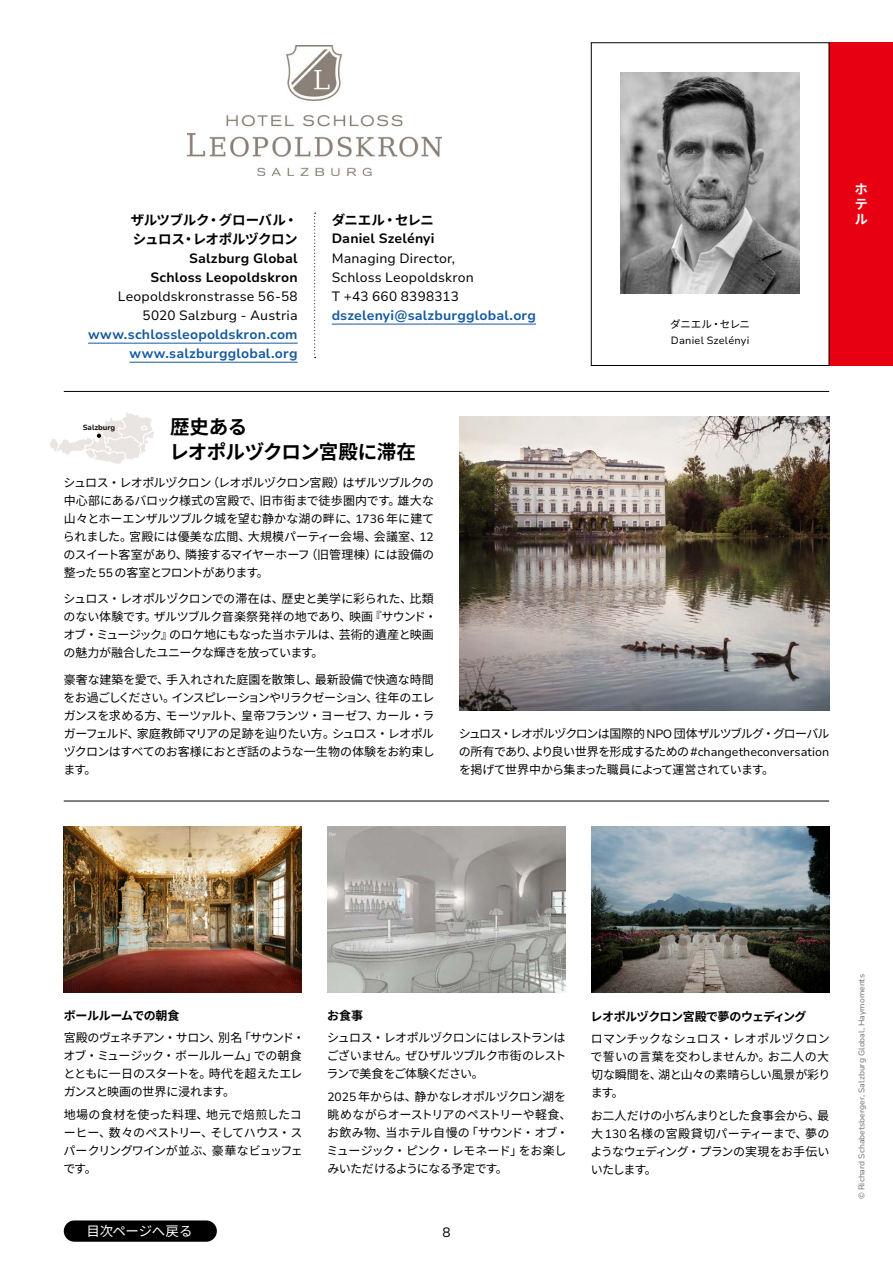
<style>
.page{position:relative;width:893px;height:1263px;background:#fff}
.page>*{position:absolute;margin:0;border:0;box-sizing:border-box;transform-origin:0 0}
.t1{font:700 19.5px/25.5px "Noto Sans CJ Kjp";letter-spacing:-.03em;color:#000}
.t2{font:13.5px/19px "Nunito Sans 10 pt";letter-spacing:.015em;color:#000;text-align:right}
.t3{font:700 13.5px/19px "Nunito Sans 10 pt";letter-spacing:.015em;color:#15599f;text-align:right}
.t4{font:700 13.5px/19px "Nunito Sans 10 pt";letter-spacing:.015em;color:#000;text-align:right}
.t5{font:700 13.5px/19px "Noto Sans CJ Kjp";letter-spacing:-.035em;color:#000}
.t6{font:13.5px "Noto Sans CJ Kjp";letter-spacing:-.01em;color:#fff}
.t7{font:700 13.5px/15.3px "Noto Sans CJ Kjp";color:#fff;text-align:justify}
.t8{font:12px/18px "Noto Sans CJ Kjp";letter-spacing:-.035em;color:#000;text-align:justify}
.t9{font:12px "Nunito Sans 10 pt";color:#000}
.t10{font:12px "Noto Sans CJ Kjp";letter-spacing:-.08em;color:#000}
.t11{font:700 12px "Noto Sans CJ Kjp";letter-spacing:-.04em;color:#000}
.t12{font:12px "Noto Sans CJ Kjp";letter-spacing:-.055em;color:#000}
.t13{font:10.5px "Nunito Sans 10 pt";letter-spacing:.02em;color:#000}
.t14{font:10.5px "Noto Sans CJ Kjp";letter-spacing:-.04em;color:#000}
.t15{font:8.25px "Nunito Sans 10 pt";color:#727171}
.t16{font:700 7.5px "Nunito Sans 10 pt";color:#000}
.s1{font-family:"Nunito Sans 10 pt"}
.s2{font-family:"Noto Sans CJ Kjp"}
</style>
<div class="page">
<hr style="left:64px;top:801px;width:765px;height:1px;background:#000">
<div style="left:829px;top:43px;width:64px;height:323px;background:#e60012"></div>
<div style="left:64px;top:1220px;width:153px;height:22px;background:#000;border-radius:11px"></div>
<img style="left:591px;top:827px;width:238px;height:165px">
<img style="left:64px;top:827px;width:238px;height:165px">
<img style="left:327px;top:827px;width:239px;height:165px">
<div style="left:591px;top:43px;width:238px;height:323px;border:1px solid #000"></div>
<img style="left:188px;top:45px;width:254px;height:130px">
<hr style="left:88px;top:343px;width:210px;height:1px;background:#15599f">
<hr style="left:129px;top:362px;width:169px;height:1px;background:#15599f">
<hr style="left:332px;top:324px;width:204px;height:1px;background:#15599f">
<svg style="left:314px;top:213px;width:2px;height:145px"></svg>
<img style="left:621px;top:72px;width:178px;height:221px">
<hr style="left:64px;top:391px;width:765px;height:1px;background:#000">
<img style="left:459px;top:417px;width:370px;height:293px">
<svg style="left:50px;top:412px;width:104px;height:52px"></svg>
<p class="t5" style="left:131px;top:210px;width:168px">ザルツブルク・グローバル・シュロス・レオポルヅクロン</p>
<p class="t4" style="left:150px;top:248px;width:149px">Salzburg Global<br>Schloss Leopoldskron</p>
<p class="t2" style="left:118px;top:286px;width:181px">Leopoldskronstrasse 56-58<br>5020 Salzburg - Austria</p>
<p class="t3" style="left:88px;top:324px;width:211px">www.schlossleopoldskron.com www.salzburgglobal.org</p>
<p class="t5" style="left:332px;top:210px;width:104px">ダニエル・セレニ</p>
<p class="t4" style="left:332px;top:229px;width:104px">Daniel Szelényi</p>
<p class="t2" style="left:332px;top:248px;width:144px;text-align:left">Managing Director,<br>Schloss Leopoldskron<br>T +43 660 8398313</p>
<p class="t3" style="left:332px;top:305px;width:206px">dszelenyi@salzburgglobal.org</p>
<p class="t14" style="left:670px;top:319px;width:81px">ダニエル・セレニ</p>
<p class="t13" style="left:671px;top:333px;width:80px">Daniel Szelényi</p>
<h1 class="t1" style="left:169px;top:414px;width:248px">歴史ある<br>レオポルヅクロン宮殿に滞在</h1>
<p class="t8" style="left:63px;top:474px;width:373px">シュロス・レオポルヅクロン（レオポルヅクロン宮殿）はザルツブルクの中心部にあるバロック様式の宮殿で、旧市街まで徒歩圏内です。雄大な山々とホーエンザルツブルク城を望む静かな湖の畔に、<span class="s1">1736</span> 年に建てられました。宮殿には優美な広間、大規模パーティー会場、会議室、<span class="s1">12</span>のスイート客室があり、隣接するマイヤーホーフ（旧管理棟）には設備の整った <span class="s1">55</span> の客室とフロントがあります。</p>
<p class="t8" style="left:64px;top:590px;width:375px;text-align:left">シュロス・レオポルヅクロンでの滞在は、歴史と美学に彩られた、比類のない体験です。ザルツブルク音楽祭発祥の地であり、映画『サウンド・オブ・ミュージック』のロケ地にもなった当ホテルは、芸術的遺産と映画の魅力が融合したユニークな輝きを放っています。</p>
<p class="t8" style="left:63px;top:671px;width:373px">豪奢な建築を愛で、手入れされた庭園を散策し、最新設備で快適な時間をお過ごしください。インスピレーションやリラクゼーション、往年のエレガンスを求める方、モーツァルト、皇帝フランツ・ヨーゼフ、カール・ラガーフェルド、家庭教師マリアの足跡を辿りたい方。シュロス・レオポルヅクロンはすべてのお客様におとぎ話のような一生物の体験をお約束します。</p>
<p class="t16" style="left:83px;top:422px;width:34px">Salzburg</p>
<p class="t10" style="left:459px;top:727px;width:372px">シュロス・レオポルヅクロンは国際的 <span class="s1">NPO</span> 団体ザルツブルグ・グローバル</p>
<p class="t9" style="left:459px;top:743px;width:372px"><span class="s2">の所有であり、より良い世界を形成するための</span>#changetheconversation</p>
<p class="t12" style="left:459px;top:763px;width:317px">を掲げて世界中から集まった職員によって運営されています。</p>
<p class="t7" style="left:854px;top:181px;width:15px">ホテル</p>
<p class="t11" style="left:64px;top:1009px;width:117px">ボールルームでの朝食</p>
<p class="t8" style="left:63px;top:1029px;width:243px;text-align:left">宮殿のヴェネチアン・サロン、別名「サウンド・オブ・ミュージック・ボールルーム」での朝食とともに一日のスタートを。時代を超えたエレガンスと映画の世界に浸れます。</p>
<p class="t8" style="left:63px;top:1105px;width:241px">地場の食材を使った料理、地元で焙煎したコーヒー、数々のペストリー、そしてハウス・スパークリングワインが並ぶ、豪華なビュッフェです。</p>
<p class="t6" style="left:86px;top:1224px;width:108px">目次ページへ戻る</p>
<p class="t11" style="left:327px;top:1009px;width:37px">お食事</p>
<p class="t8" style="left:327px;top:1029px;width:241px">シュロス・レオポルヅクロンにはレストランはございません。ぜひザルツブルク市街のレストランで美食をご体験ください。</p>
<p class="t8" style="left:327px;top:1087px;width:246px;text-align:left"><span class="s1">2025</span> 年からは、静かなレオポルヅクロン湖を眺めながらオーストリアのペストリーや軽食、お飲み物、当ホテル自慢の「サウンド・オブ・ミュージック・ピンク・レモネード」をお楽しみいただけるようになる予定です。</p>
<p class="t2" style="left:442px;top:1222px;width:10px">8</p>
<p class="t11" style="left:591px;top:1010px;width:217px">レオポルヅクロン宮殿で夢のウェディング</p>
<p class="t8" style="left:591px;top:1030px;width:241px">ロマンチックなシュロス・レオポルヅクロンで誓いの言葉を交わしませんか。お二人の大切な瞬間を、湖と山々の素晴らしい風景が彩ります。</p>
<p class="t8" style="left:590px;top:1106px;width:241px">お二人だけの小ぢんまりとした食事会から、最大<span class="s1">130</span>名様の宮殿貸切パーティーまで、夢のようなウェディング・プランの実現をお手伝いいたします。</p>
<p class="t15" style="left:856px;top:1199px;width:227px;rotate:-90deg">© Richard Schabetsberger, Salzburg Global, Haymoments</p>
</div>
